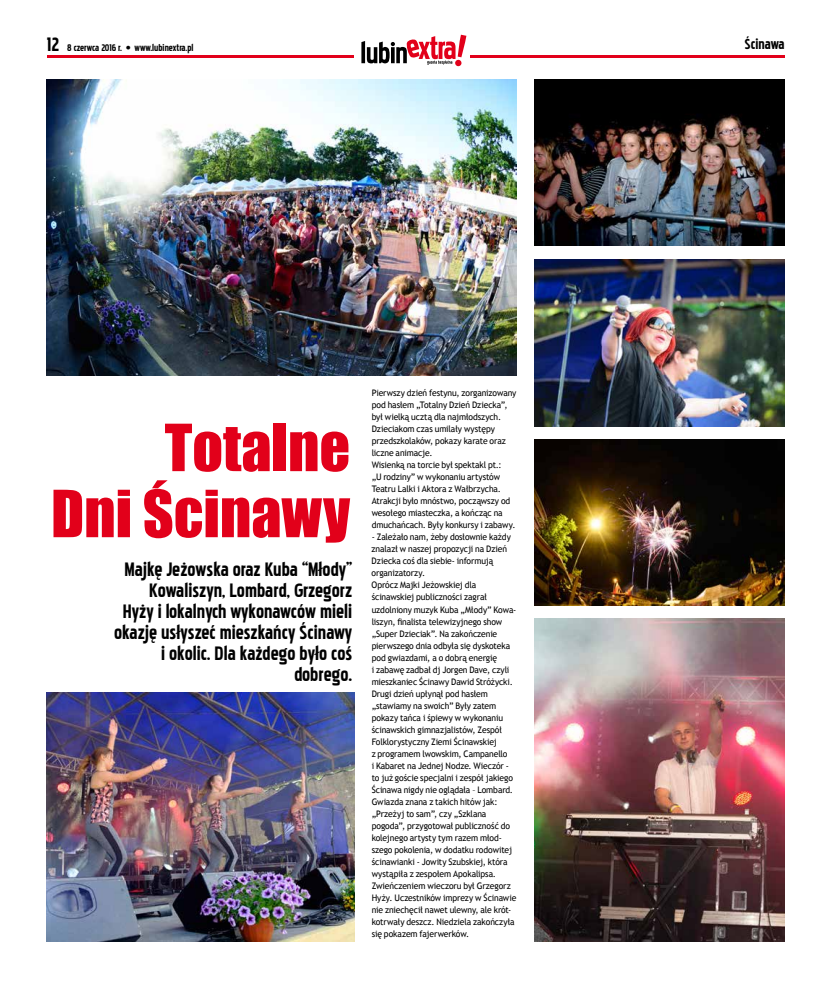
<style>
.page{position:relative;width:820px;height:993px;background:#fff}
.page>*{position:absolute;margin:0;border:0;box-sizing:border-box;transform-origin:0 0}
.t1{font:60px/66px "Impact";color:#e2001a;text-align:right}
.t2{font:24px/21px "Pakenham";color:#000;text-align:right}
.t3{font:18px "Pakenham";color:#000}
.t4{font:12px "Pakenham";color:#000}
.t5{font:9px/12px "Trebuchet MS";letter-spacing:-.01em;color:#000;scale:.95 1}
.s1{font-size:24px}
</style>
<div class="page">
<svg style="left:361px;top:35px;width:105px;height:31px"></svg>
<hr style="left:47px;top:55px;width:306px;height:2px;background:#e2001a">
<hr style="left:469px;top:55px;width:315px;height:2px;background:#e2001a">
<img style="left:47px;top:692px;width:307px;height:249px">
<img style="left:47px;top:79px;width:469px;height:297px">
<img style="left:534px;top:79px;width:250px;height:167px">
<img style="left:534px;top:439px;width:250px;height:166px">
<img style="left:534px;top:618px;width:250px;height:323px">
<img style="left:534px;top:259px;width:250px;height:167px">
<h3 class="t4" style="left:47px;top:42px;width:148px"><span class="s1">12</span> 8 czerwca 2016 r. • www.lubinextra.pl</h3>
<h3 class="t3" style="left:744px;top:35px;width:41px">Ścinawa</h3>
<h1 class="t1" style="left:51px;top:413px;width:300px">Totalne<br>Dni Ścinawy</h1>
<h2 class="t2" style="left:114px;top:558px;width:240px">Majkę Jeżowska oraz Kuba “Młody”<br>Kowaliszyn, Lombard, Grzegorz<br>Hyży i lokalnych wykonawców mieli okazję usłyszeć mieszkańcy Ścinawy i okolic. Dla każdego było coś dobrego.</h2>
<p class="t5" style="left:371px;top:387px;width:154px">Pierwszy dzień festynu, zorganizowany pod hasłem „Totalny Dzień Dziecka”, był wielką ucztą dla najmłodszych.<br>Dzieciakom czas umilały występy przedszkolaków, pokazy karate oraz liczne animacje.<br>Wisienką na torcie był spektakl pt.:<br>„U rodziny” w wykonaniu artystów Teatru Lalki i Aktora z Wałbrzycha.<br>Atrakcji było mnóstwo, począwszy od wesołego miasteczka, a kończąc na dmuchańcach. Były konkursy i zabawy.</p>
<p class="t5" style="left:371px;top:531px;width:154px">- Zależało nam, żeby dosłownie każdy znalazł w naszej propozycji na Dzień Dziecka coś dla siebie- informują organizatorzy.<br>Oprócz Majki Jeżowskiej dla ścinawskiej publiczności zagrał uzdolniony muzyk Kuba „Młody” Kowa&shy;liszyn, finalista telewizyjnego show „Super Dzieciak”. Na zakończenie pierwszego dnia odbyła się dyskoteka pod gwiazdami, a o dobrą energię<br>i zabawę zadbał dj Jorgen Dave, czyli mieszkaniec Ścinawy Dawid Stróżycki.<br>Drugi dzień upłynął pod hasłem „stawiamy na swoich” Były zatem pokazy tańca i śpiewy w wykonaniu ścinawskich gimnazjalistów, Zespół Folklorystyczny Ziemi Ścinawskiej<br>z programem lwowskim, Campanello<br>i Kabaret na Jednej Nodze. Wieczór - to już goście specjalni i zespół jakiego Ścinawa nigdy nie oglądała – Lombard.<br>Gwiazda znana z takich hitów jak: „Przeżyj to sam”, czy „Szklana pogoda”, przygotował publiczność do kolejnego artysty tym razem młod&shy;szego pokolenia, w dodatku rodowitej ścinawianki - Jowity Szubskiej, która wystąpiła z zespołem Apokalipsa.<br>Zwieńczeniem wieczoru był Grzegorz Hyży. Uczestników imprezy w Ścinawie nie zniechęcił nawet ulewny, ale krót&shy;kotrwały deszcz. Niedziela zakończyła się pokazem fajerwerków.</p>
</div>
